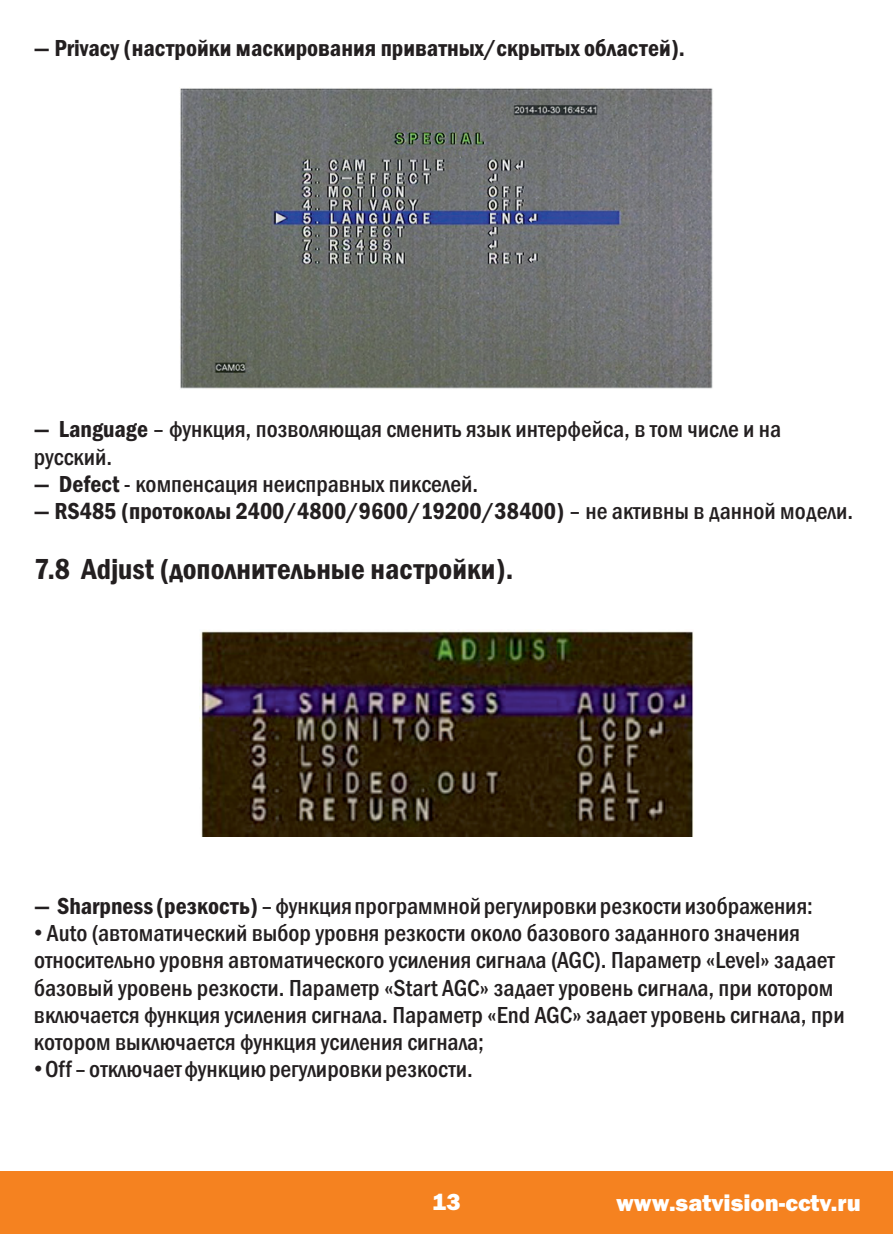
<style>
.page{position:relative;width:893px;height:1234px;background:#fff}
.page>*{position:absolute;margin:0;border:0;box-sizing:border-box;transform-origin:0 0}
.t1{font:600 condensed 30px "Franklin Gothic";color:#231f20}
.t2{font:500 condensed 24px/27.3px "Franklin Gothic";color:#231f20}
.t3{font:600 condensed 24px "Franklin Gothic";color:#231f20}
.t4{font:800 24px "Franklin Gothic";color:#fff}
.s1{font-weight:600}
.s2{font-weight:500}
.s3{font-family:"Arial";font-weight:400;font-stretch:normal}
</style>
<div class="page">
<div style="left:0;top:1170px;width:893px;height:63px;background:#f58220"></div>
<img style="left:200px;top:629px;width:493px;height:207px">
<img style="left:180px;top:88px;width:533px;height:301px">
<p class="t3" style="left:34px;top:39px;width:653px">— Privacy (настройки маскирования приватных/скрытых областей).</p>
<p class="t2" style="left:34px;top:417px;width:749px"><span class="s1">— Language</span> – функция, позволяющая сменить язык интерфейса, в том числе и на русский.</p>
<p class="t2" style="left:34px;top:472px;width:446px"><span class="s1">— Defect</span> - компенсация неисправных пикселей.</p>
<p class="t3" style="left:34px;top:502px;width:821px">— RS485 (протоколы 2400/4800/9600/19200/38400) <span class="s2">– не активны в данной модели.</span></p>
<p class="t1" style="left:34px;top:558px;width:481px">7.8 Adjust (дополнительные настройки).</p>
<p class="t2" style="left:34px;top:893px;width:780px"><span class="s1">— Sharpness (резкость)</span>– функция программной регулировки резкости изображения:</p>
<p class="t2" style="left:34px;top:921px;width:812px"><span class="s3">•</span> Auto (автоматический выбор уровня резкости около базового заданного значения относительно уровня автоматического усиления сигнала (AGC). Параметр «Level» задает базовый уровень резкости. Параметр «Start AGC» задает уровень сигнала, при котором включается функция усиления сигнала. Параметр «End AGC» задает уровень сигнала, при котором выключается функция усиления сигнала;</p>
<p class="t2" style="left:34px;top:1057px;width:440px"><span class="s3">•</span>Off – отключает функцию регулировки резкости.</p>
<p class="t4" style="left:432px;top:1193px;width:30px">13</p>
<p class="t4" style="left:616px;top:1193px;width:246px">www.satvision-cctv.ru</p>
</div>
